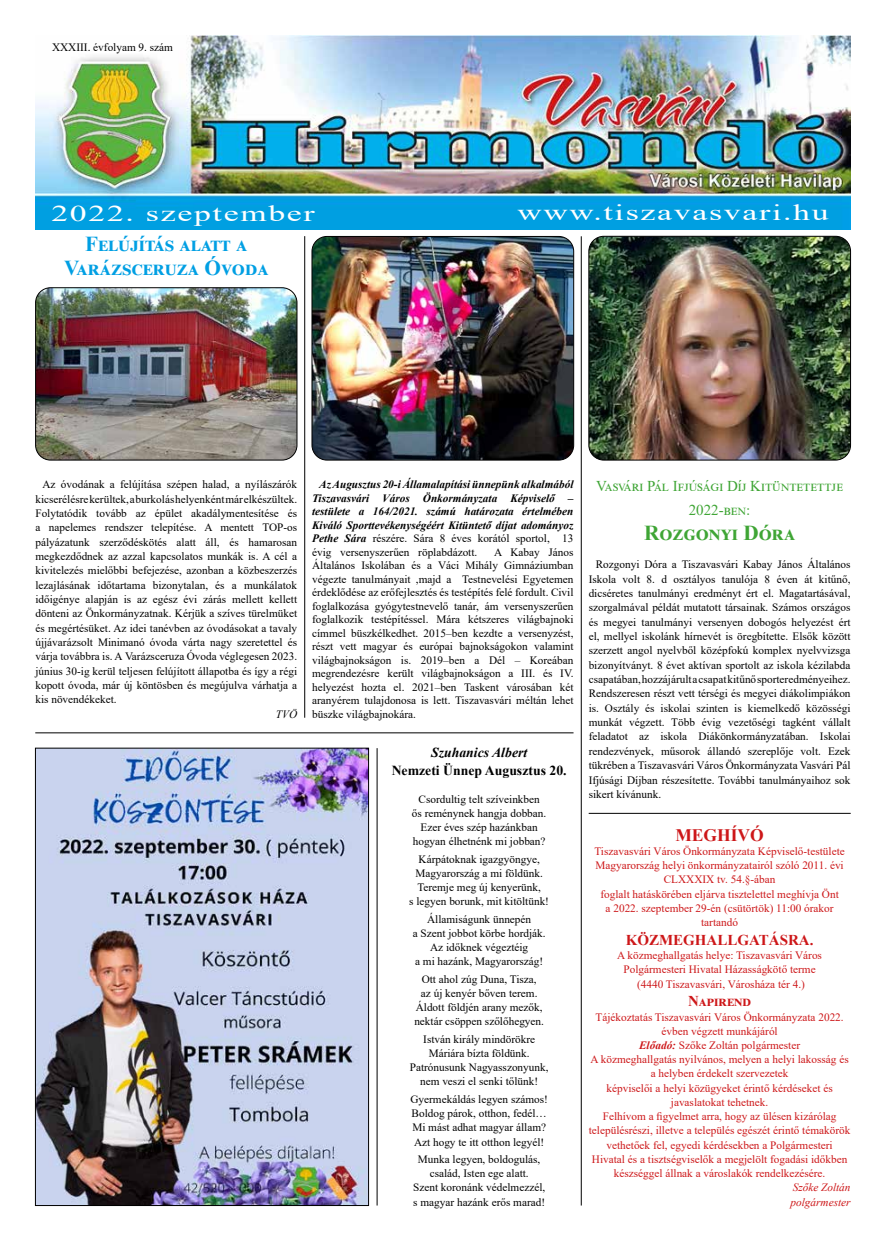
<style>
.page{position:relative;width:886px;height:1241px;background:#fff}
.page>*{position:absolute;margin:0;border:0;box-sizing:border-box;transform-origin:0 0}
.t1{font:22.5px "Times New Roman";letter-spacing:.05em;color:#fff;scale:1.5 1}
.t2{font:700 21.25px/24.4px "Times New Roman";letter-spacing:.025em;color:#009fe3;text-align:center}
.t3{font:700 21.25px "Times New Roman";letter-spacing:.005em;color:#3fa535}
.t4{font:700 17.5px "Times New Roman";color:#cd1719}
.t5{font:15px/24px "Times New Roman";color:#3fa535;text-align:center}
.t6{font:700 15px "Times New Roman";color:#cd1719}
.t7{font:700 13.75px "Times New Roman";color:#000}
.t8{font:italic 700 13.75px "Times New Roman";color:#000}
.t9{font:11.25px/14.4px "Times New Roman";color:#000;text-align:center}
.t10{font:11.25px/14.2px "Times New Roman";color:#cd1719;text-align:center}
.t11{font:italic 700 11.25px/13.5px "Times New Roman";color:#000;text-align:justify}
.t12{font:italic 11.25px/14.2px "Times New Roman";color:#cd1719}
.t13{font:italic 11.25px "Times New Roman";color:#000}
.s1{font-weight:400;font-style:normal}
.s2{font-weight:700;font-style:italic}
</style>
<div class="page">
<img style="left:35px;top:35px;width:815px;height:195px">
<img style="left:36px;top:289px;width:261px;height:171px">
<div style="left:35px;top:287px;width:262px;height:173px;border:1px solid #000;border-radius:15px"></div>
<img style="left:312px;top:236px;width:262px;height:224px">
<div style="left:312px;top:236px;width:262px;height:224px;border:1px solid #000;border-radius:15px"></div>
<img style="left:589px;top:236px;width:261px;height:224px">
<div style="left:589px;top:236px;width:262px;height:224px;border:1px solid #000;border-radius:15px"></div>
<img style="left:37px;top:749px;width:330px;height:454px">
<div style="left:35px;top:747px;width:334px;height:458px;border:1px solid #000"></div>
<hr style="left:35px;top:732px;width:538px;height:1px;background:#000">
<hr style="left:589px;top:812px;width:262px;height:1px;background:#000">
<hr style="left:581px;top:236px;width:1px;height:969px;background:#000">
<hr style="left:304px;top:236px;width:1px;height:481px;background:#000">
<hr style="left:377px;top:748px;width:1px;height:457px;background:#000">
<p class="t9" style="left:52px;top:40px;width:122px">XXXIII. évfolyam 9. szám</p>
<h1 class="t1" style="left:51px;top:198px;width:177px">2022. szeptember</h1>
<h1 class="t1" style="left:517px;top:197px;width:209px">www.tiszavasvari.hu</h1>
<h2 class="t2" style="left:64px;top:231px;width:205px">Felújítás alatt a<br>Varázsceruza Óvoda</h2>
<p class="t9" style="left:35px;top:477px;width:263px;text-align:justify;text-indent:7px">Az óvodának a felújítása szépen halad, a nyílászárók kicserélésre kerültek, a burkolás helyenként már elkészültek.<br>Folytatódik tovább az épület akadálymentesítése és a napelemes rendszer telepítése. A mentett TOP-os pályázatunk szerződéskötés alatt áll, és hamarosan megkezdődnek az azzal kapcsolatos munkák is. A cél a kivitelezés mielőbbi befejezése, azonban a közbeszerzés lezajlásának időtartama bizonytalan, és a munkálatok időigénye alapján is az egész évi zárás mellett kellett dönteni az Önkormányzatnak. Kérjük a szíves türelmüket és megértésüket. Az idei tanévben az óvodásokat a tavaly újjávarázsolt Minimanó óvoda várta nagy szeretettel és várja továbbra is. A Varázsceruza Óvoda véglegesen 2023. június 30-ig kerül teljesen felújított állapotba és így a régi kopott óvoda, már új köntösben és megújulva várhatja a kis növendékeket.</p>
<p class="t13" style="left:276px;top:706px;width:23px">TVÖ</p>
<p class="t11" style="left:312px;top:477px;width:263px;text-indent:7px">Az Augusztus 20-i Államalapítási ünnepünk alkalmából Tiszavasvári Város Önkormányzata Képviselő – testülete a 164/2021. számú határozata értelmében Kiváló Sporttevékenységéért Kitüntető díjat adományoz Pethe Sára <span class="s1">részére. Sára 8 éves korától sportol, 13 évig versenyszerűen röplabdázott.</span></p>
<h3 class="t5" style="left:596px;top:473px;width:249px">Vasvári Pál Ifjúsági Díj Kitüntetettje<br>2022-ben:</h3>
<h2 class="t3" style="left:644px;top:518px;width:152px">Rozgonyi Dóra</h2>
<p class="t9" style="left:312px;top:544px;width:263px;line-height:13.5px;text-align:justify;text-indent:182px">A Kabay János Általános Iskolában és a Váci Mihály Gimnáziumban végezte tanulmányait ,majd a Testnevelési Egyetemen érdeklődése az erőfejlesztés és testépítés felé fordult. Civil foglalkozása gyógytestnevelő tanár, ám versenyszerűen foglalkozik testépítéssel. Mára kétszeres világbajnoki címmel büszkélkedhet. 2015–ben kezdte a versenyzést, részt vett magyar és európai bajnokságokon valamint világbajnokságon is. 2019–ben a Dél – Koreában megrendezésre került világbajnokságon a III. és IV. helyezést hozta el. 2021–ben Taskent városában két aranyérem tulajdonosa is lett. Tiszavasvári méltán lehet büszke világbajnokára.</p>
<p class="t9" style="left:589px;top:557px;width:263px;text-align:justify;text-indent:7px">Rozgonyi Dóra a Tiszavasvári Kabay János Általános Iskola volt 8. d osztályos tanulója 8 éven át kitűnő, dicséretes tanulmányi eredményt ért el. Magatartásával, szorgalmával példát mutatott társainak. Számos országos és megyei tanulmányi versenyen dobogós helyezést ért el, mellyel iskolánk hírnevét is öregbítette. Elsők között szerzett angol nyelvből középfokú komplex nyelvvizsga bizonyítványt. 8 évet aktívan sportolt az iskola kézilabda csapatában, hozzájárult a csapat kitűnő sporteredményeihez.<br>Rendszeresen részt vett térségi és megyei diákolimpiákon is. Osztály és iskolai szinten is kiemelkedő közösségi munkát végzett. Több évig vezetőségi tagként vállalt feladatot az iskola Diákönkormányzatában. Iskolai rendezvények, műsorok állandó szereplője volt. Ezek tükrében a Tiszavasvári Város Önkormányzata Vasvári Pál Ifjúsági Díjban részesítette. További tanulmányaihoz sok sikert kívánunk.</p>
<p class="t8" style="left:431px;top:743px;width:98px">Szuhanics Albert</p>
<p class="t7" style="left:392px;top:760px;width:176px">Nemzeti Ünnep Augusztus 20.</p>
<p class="t9" style="left:412px;top:791px;width:136px">Csordultig telt szíveinkben<br>ős reménynek hangja dobban.<br>Ezer éves szép hazánkban hogyan élhetnénk mi jobban?</p>
<p class="t9" style="left:409px;top:851px;width:141px">Kárpátoknak igazgyöngye,<br>Magyarország a mi földünk.<br>Teremje meg új kenyerünk,<br>s legyen borunk, mit kitöltünk!</p>
<p class="t9" style="left:413px;top:911px;width:134px">Államiságunk ünnepén<br>a Szent jobbot körbe hordják.<br>Az időknek végeztéig<br>a mi hazánk, Magyarország!</p>
<p class="t9" style="left:414px;top:971px;width:131px">Ott ahol zúg Duna, Tisza,<br>az új kenyér bőven terem.<br>Áldott földjén arany mezők, nektár csöppen szőlőhegyen.</p>
<p class="t9" style="left:410px;top:1031px;width:140px">István király mindörökre<br>Máriára bízta földünk.<br>Patrónusunk Nagyasszonyunk, nem veszi el senki tőlünk!</p>
<p class="t9" style="left:410px;top:1091px;width:139px;text-align:left">Gyermekáldás legyen számos!<br>Boldog párok, otthon, fedél…<br>Mi mást adhat magyar állam?<br>Azt hogy te itt otthon legyél!</p>
<p class="t9" style="left:413px;top:1151px;width:134px">Munka legyen, boldogulás, család, Isten ege alatt.<br>Szent koronánk védelmezzél, s magyar hazánk erős marad!</p>
<h3 class="t4" style="left:675px;top:822px;width:90px">MEGHÍVÓ</h3>
<p class="t10" style="left:594px;top:843px;width:252px">Tiszavasvári Város Önkormányzata Képviselő-testülete Magyarország helyi önkormányzatairól szóló 2011. évi CLXXXIX tv. 54.§-ában<br>foglalt hatáskörében eljárva tisztelettel meghívja Önt<br>a 2022. szeptember 29-én (csütörtök) 11:00 órakor tartandó</p>
<h3 class="t6" style="left:626px;top:928px;width:189px">KÖZMEGHALLGATÁSRA.</h3>
<p class="t10" style="left:617px;top:947px;width:206px">A közmeghallgatás helye: Tiszavasvári Város<br>Polgármesteri Hivatal Házasságkötő terme (4440 Tiszavasvári, Városháza tér 4.)</p>
<h3 class="t6" style="left:688px;top:990px;width:65px">Napirend</h3>
<p class="t10" style="left:589px;top:1009px;width:263px">Tájékoztatás Tiszavasvári Város Önkormányzata 2022. évben végzett munkájáról<br><span class="s2">Előadó:</span> Szőke Zoltán polgármester<br>A közmeghallgatás nyilvános, melyen a helyi lakosság és a helyben érdekelt szervezetek<br>képviselői a helyi közügyeket érintő kérdéseket és javaslatokat tehetnek.<br>Felhívom a figyelmet arra, hogy az ülésen kizárólag településrészi, illetve a település egészét érintő témakörök vethetőek fel, egyedi kérdésekben a Polgármesteri Hivatal és a tisztségviselők a megjelölt fogadási időkben készséggel állnak a városlakók rendelkezésére.</p>
<p class="t12" style="left:790px;top:1179px;width:61px">Szőke Zoltán polgármester</p>
</div>
